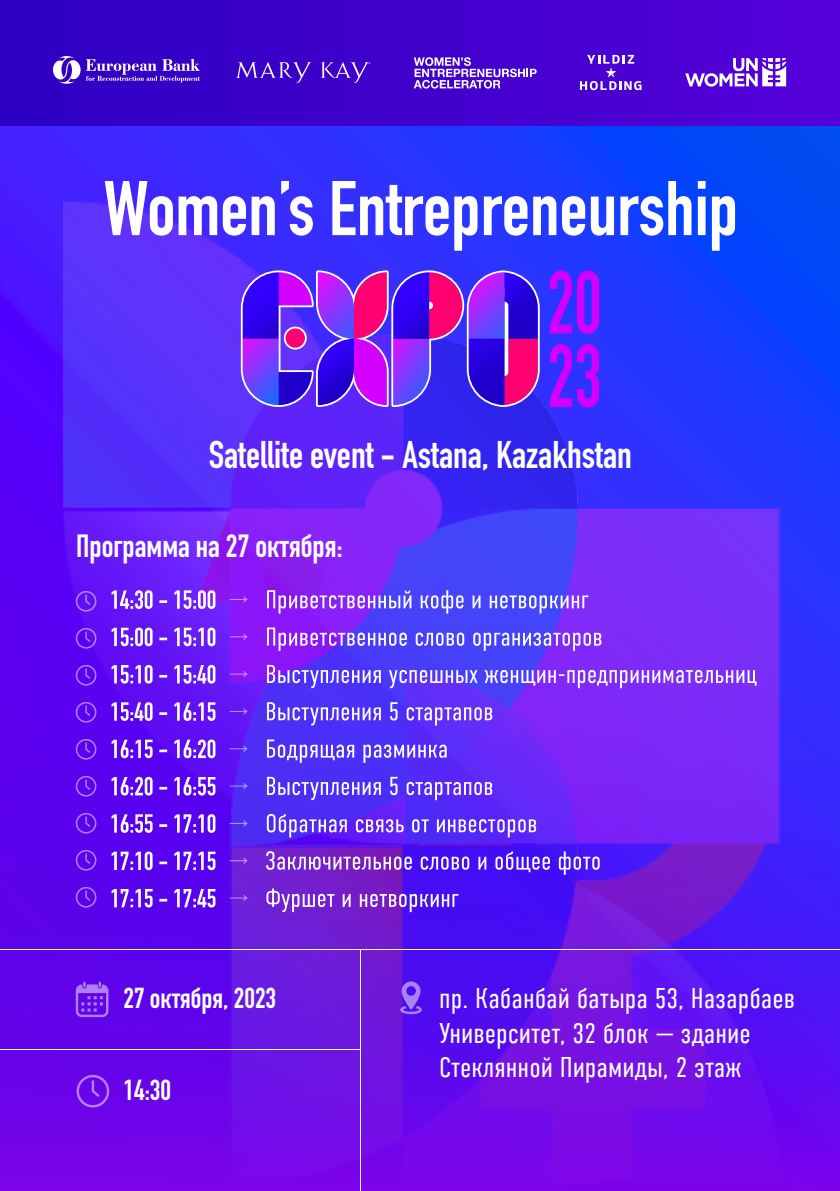
<style>
.page{position:relative;width:840px;height:1191px;background:#fff}
.page>*{position:absolute;margin:0;border:0;box-sizing:border-box;transform-origin:0 0}
.t1{font:700 76px "DIN Condensed";color:#fff}
.t2{font:700 38px "DIN Condensed";color:#fff}
.t3{font:700 31.6px "DIN Condensed";color:#fff}
.t4{font:300 28.4px/34.2px "DIN Condensed";color:#fff}
.t5{font:700 28.4px "DIN Condensed";color:#fff}
.s1{font-size:75.8px}
</style>
<div class="page">
<img style="left:0;top:125px;width:839px;height:481px">
<img style="left:0;top:0;width:839px;height:125px">
<img style="left:62px;top:201px;width:724px;height:405px">
<img style="left:0;top:606px;width:839px;height:585px">
<svg style="left:400px;top:981px;width:21px;height:33px"></svg>
<svg style="left:76px;top:1074px;width:33px;height:33px"></svg>
<svg style="left:76px;top:981px;width:32px;height:36px"></svg>
<hr style="left:0;top:949px;width:839px;height:1px;background:#fff">
<hr style="left:360px;top:949px;width:1px;height:242px;background:#fff">
<hr style="left:0;top:1048px;width:360px;height:1px;background:#fff">
<svg style="left:685px;top:58px;width:100px;height:29px"></svg>
<svg style="left:236px;top:62px;width:134px;height:21px;background:#5927d1"></svg>
<svg style="left:413px;top:57px;width:123px;height:32px;background:#7948dc"></svg>
<svg style="left:579px;top:55px;width:62px;height:35px;background:#7137db"></svg>
<img style="left:46px;top:47px;width:163px;height:46px">
<svg style="left:241px;top:270px;width:298px;height:137px;background:#792ae2"></svg>
<svg style="left:549px;top:270px;width:49px;height:64px;background:#8318ff"></svg>
<svg style="left:549px;top:344px;width:49px;height:63px;background:#8019ff"></svg>
<svg style="left:111px;top:590px;width:104px;height:317px;background:#6f25f3"></svg>
<svg style="left:266px;top:590px;width:490px;height:322px;background:#7239f3"></svg>
<svg style="left:229px;top:596px;width:18px;height:305px;background:#6c20f0"></svg>
<svg style="left:76px;top:887px;width:20px;height:20px"></svg>
<svg style="left:76px;top:850px;width:20px;height:20px"></svg>
<svg style="left:76px;top:813px;width:20px;height:20px"></svg>
<svg style="left:76px;top:776px;width:20px;height:20px"></svg>
<svg style="left:76px;top:739px;width:20px;height:20px"></svg>
<svg style="left:76px;top:702px;width:20px;height:20px"></svg>
<svg style="left:76px;top:665px;width:20px;height:20px"></svg>
<svg style="left:76px;top:628px;width:20px;height:20px"></svg>
<svg style="left:76px;top:591px;width:20px;height:20px"></svg>
<h1 class="t1" style="left:103px;top:157px;width:636px">Wome<span class="s1">n</span>’s E<span class="s1">n</span>trepre<span class="s1">n</span>eurship</h1>
<h2 class="t2" style="left:209px;top:429px;width:424px">Satellite event - Astana, Kazakhstan</h2>
<p class="t3" style="left:76px;top:525px;width:268px">Программа на 27 октября:</p>
<p class="t5" style="left:123px;top:979px;width:154px">27 октября, 2023</p>
<p class="t5" style="left:123px;top:1070px;width:49px">14:30</p>
<p class="t4" style="left:439px;top:981px;width:357px">пр. Кабанбай батыра 53, Назарбаев<br>Университет, 32 блок — здание<br>Стеклянной Пирамиды, 2 этаж</p>
</div>
